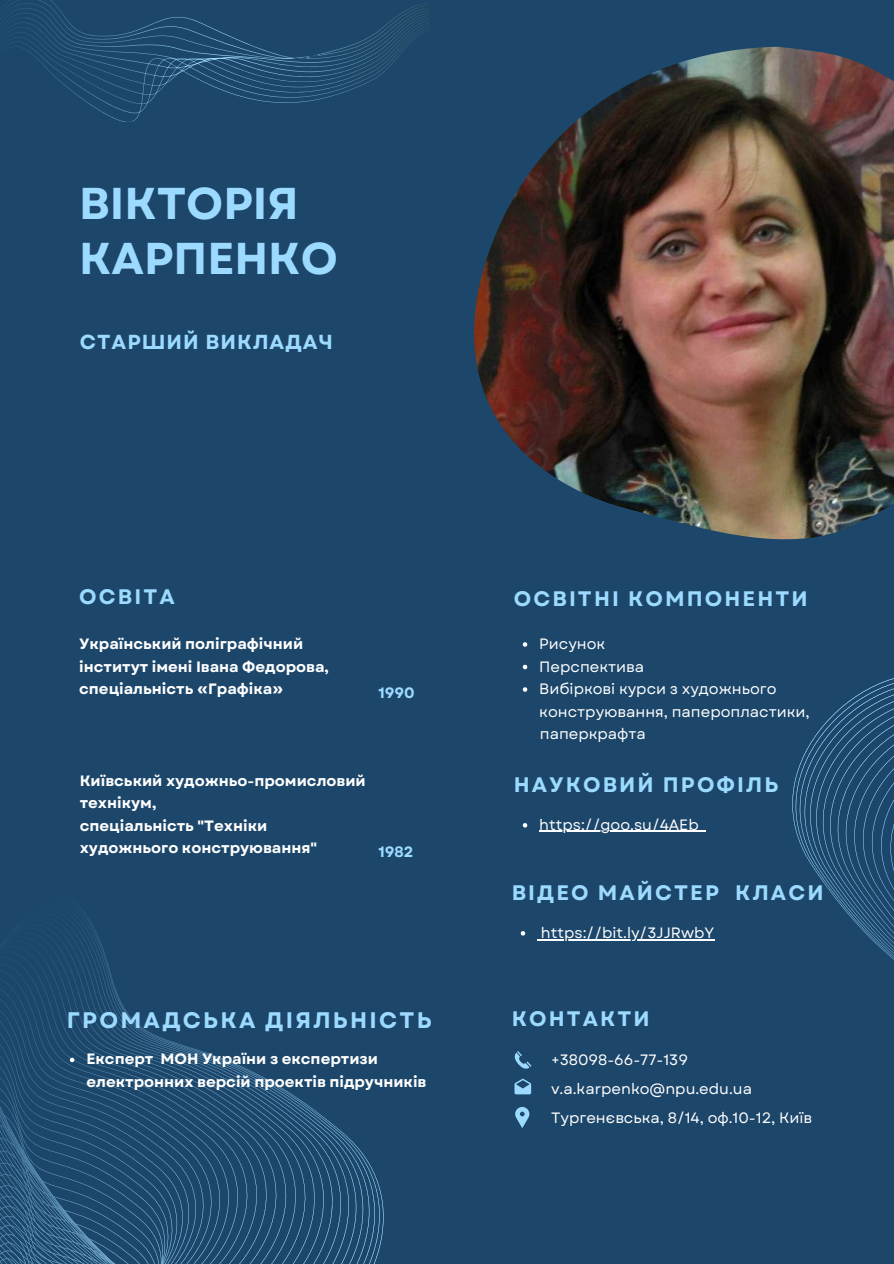
<style>
.page{position:relative;width:894px;height:1264px;background:#fff}
.page>*{position:absolute;margin:0;border:0;box-sizing:border-box;transform-origin:0 0}
.t1{font:700 44.55px/55.2px "Garet";color:#9cdbff}
.t2{font:700 22.5px "Garet";letter-spacing:.1em;color:#9cdbff}
.t3{font:700 21px "Garet";letter-spacing:.1em;color:#9cdbff}
.t4{font:700 20.25px "Garet";letter-spacing:.05em;color:#9cdbff}
.t5{font:700 15px/22.5px "Garet";color:#fff}
.t6{font:15px/22.5px "Garet";color:#fff}
.t7{font:700 15px "Garet";color:#9cdbff}
</style>
<div class="page">
<div style="left:0;top:0;width:893px;height:1263px;background:#1c476b"></div>
<svg style="left:515px;top:1107px;width:14px;height:21px"></svg>
<svg style="left:514px;top:1078px;width:17px;height:16px"></svg>
<svg style="left:514px;top:1051px;width:17px;height:18px"></svg>
<svg style="left:0;top:920px;width:384px;height:343px"></svg>
<svg style="left:522px;top:642px;width:5px;height:4px"></svg>
<svg style="left:522px;top:664px;width:5px;height:5px"></svg>
<svg style="left:522px;top:687px;width:5px;height:4px"></svg>
<svg style="left:792px;top:678px;width:101px;height:281px"></svg>
<img style="left:474px;top:47px;width:419px;height:492px">
<svg style="left:9px;top:0;width:421px;height:122px"></svg>
<svg style="left:522px;top:823px;width:5px;height:4px"></svg>
<hr style="left:539px;top:831px;width:159px;height:1px;background:#fff">
<svg style="left:520px;top:931px;width:5px;height:4px"></svg>
<hr style="left:541px;top:939px;width:173px;height:1px;background:#fff">
<svg style="left:70px;top:1057px;width:4px;height:5px"></svg>
<h4 class="t1" style="left:79px;top:176px;width:260px">ВІКТОРІЯ<br>КАРПЕНКО</h4>
<p class="t4" style="left:80px;top:327px;width:255px">СТАРШИЙ ВИКЛАДАЧ</p>
<p class="t3" style="left:79px;top:581px;width:97px">ОСВІТА</p>
<h2 class="t3" style="left:513px;top:583px;width:295px">ОСВІТНІ КОМПОНЕНТИ</h2>
<h2 class="t5" style="left:79px;top:632px;width:251px">Український поліграфічний інститут імені Івана Федорова,</h2>
<p class="t5" style="left:79px;top:677px;width:206px">спеціальність «Графіка»</p>
<p class="t7" style="left:378px;top:682px;width:38px">1990</p>
<p class="t6" style="left:539px;top:632px;width:68px">Рисунок</p>
<h1 class="t6" style="left:539px;top:655px;width:106px">Перспектива</h1>
<h3 class="t6" style="left:539px;top:677px;width:272px">Вибіркові курси з художнього конструювання, паперопластики,</h3>
<p class="t6" style="left:539px;top:722px;width:107px">паперкрафта</p>
<p class="t5" style="left:80px;top:769px;width:287px">Київський художньо-промисловий технікум,<br>спеціальність "Техніки художнього конструювання"</p>
<p class="t7" style="left:378px;top:840px;width:36px">1982</p>
<h2 class="t3" style="left:513px;top:769px;width:266px">НАУКОВИЙ ПРОФІЛЬ</h2>
<p class="t6" style="left:539px;top:813px;width:161px">https://goo.su/4AEb</p>
<h2 class="t3" style="left:511px;top:877px;width:313px">ВІДЕО МАЙСТЕР КЛАСИ</h2>
<p class="t6" style="left:541px;top:921px;width:175px">https://bit.ly/3JJRwbY</p>
<h4 class="t2" style="left:67px;top:1003px;width:366px">ГРОМАДСЬКА ДІЯЛЬНІСТЬ</h4>
<h4 class="t3" style="left:511px;top:1003px;width:139px">КОНТАКТИ</h4>
<p class="t5" style="left:86px;top:1048px;width:341px">Експерт МОН України з експертизи електронних версій проектів підручників</p>
<p class="t6" style="left:551px;top:1048px;width:138px">+38098-66-77-139</p>
<p class="t6" style="left:551px;top:1077px;width:202px">v.a.karpenko@npu.edu.ua</p>
<h4 class="t6" style="left:551px;top:1106px;width:262px">Тургенєвська, 8/14, оф.10-12, Київ</h4>
</div>
